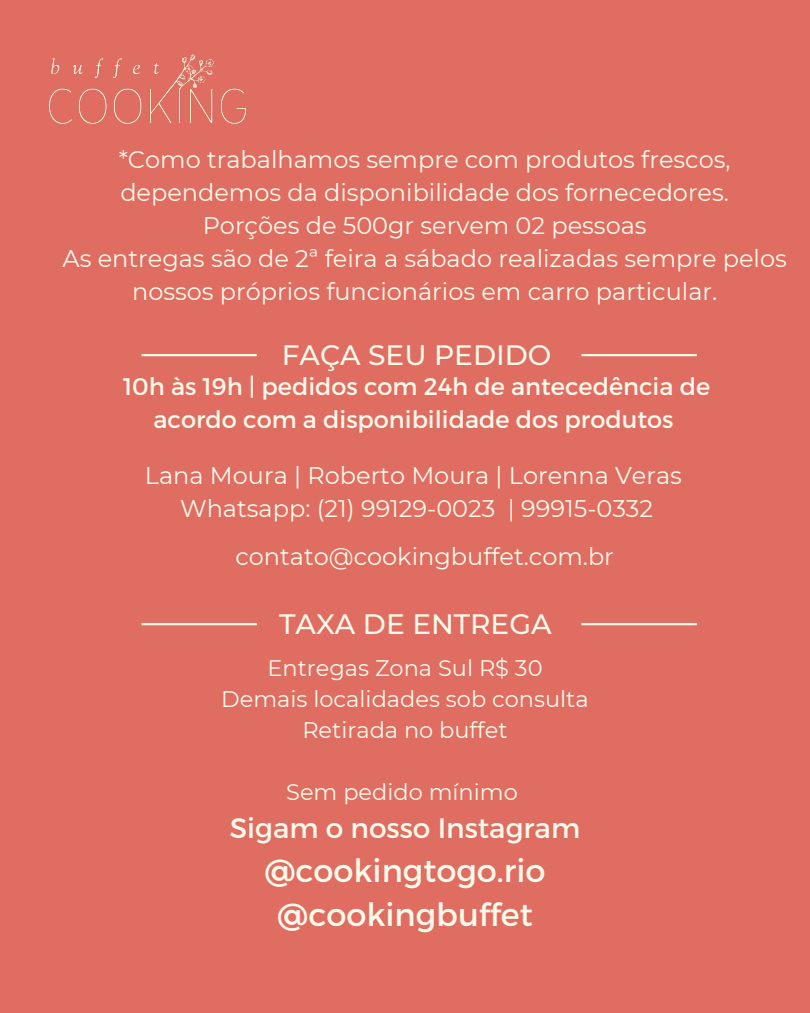
<style>
.page{position:relative;width:810px;height:1013px;background:#fff}
.page>*{position:absolute;margin:0;border:0;box-sizing:border-box;transform-origin:0 0}
.t1{font:32px "Montserrat";color:#fcfaeb}
.t2{font:500 28px "Montserrat";color:#fcfaeb}
.t3{font:28px "Montserrat";color:#fcfaeb}
.t4{font:24px/33px "Montserrat";color:#fcfaeb;text-align:center}
.t5{font:22.5px "Montserrat";color:#fcfaeb}
</style>
<div class="page">
<div style="left:0;top:0;width:810px;height:1012px;background:#df6d61"></div>
<svg style="left:142px;top:623px;width:115px;height:2px"></svg>
<svg style="left:581px;top:623px;width:116px;height:2px"></svg>
<img style="left:49px;top:54px;width:197px;height:70px">
<svg style="left:142px;top:354px;width:115px;height:2px"></svg>
<svg style="left:581px;top:354px;width:116px;height:2px"></svg>
<p class="t4" style="left:119px;top:143px;width:613px;text-align:left">*Como trabalhamos sempre com produtos frescos, dependemos da disponibilidade dos fornecedores.</p>
<p class="t4" style="left:203px;top:209px;width:445px">Porções de 500gr servem 02 pessoas</p>
<p class="t4" style="left:63px;top:242px;width:726px">As entregas são de 2ª feira a sábado realizadas sempre pelos nossos próprios funcionários em carro particular.</p>
<p class="t2" style="left:282px;top:338px;width:271px">FAÇA SEU PEDIDO</p>
<p class="t4" style="left:123px;top:369px;width:589px">10h às 19h | pedidos com 24h de antecedência de acordo com a disponibilidade dos produtos</p>
<p class="t4" style="left:145px;top:459px;width:539px">Lana Moura | Roberto Moura | Lorenna Veras</p>
<p class="t4" style="left:180px;top:492px;width:475px">Whatsapp: (21) 99129-0023 | 99915-0332</p>
<p class="t4" style="left:235px;top:539px;width:380px">contato@cookingbuffet.com.br</p>
<p class="t2" style="left:279px;top:607px;width:274px">TAXA DE ENTREGA</p>
<p class="t5" style="left:267px;top:654px;width:277px">Entregas Zona Sul R$ 30</p>
<p class="t5" style="left:221px;top:685px;width:369px">Demais localidades sob consulta</p>
<p class="t5" style="left:302px;top:716px;width:207px">Retirada no buffet</p>
<p class="t5" style="left:286px;top:778px;width:233px">Sem pedido mínimo</p>
<p class="t3" style="left:230px;top:810px;width:352px">Sigam o nosso Instagram</p>
<p class="t1" style="left:264px;top:849px;width:283px">@cookingtogo.rio</p>
<p class="t1" style="left:277px;top:894px;width:257px">@cookingbuffet</p>
</div>
